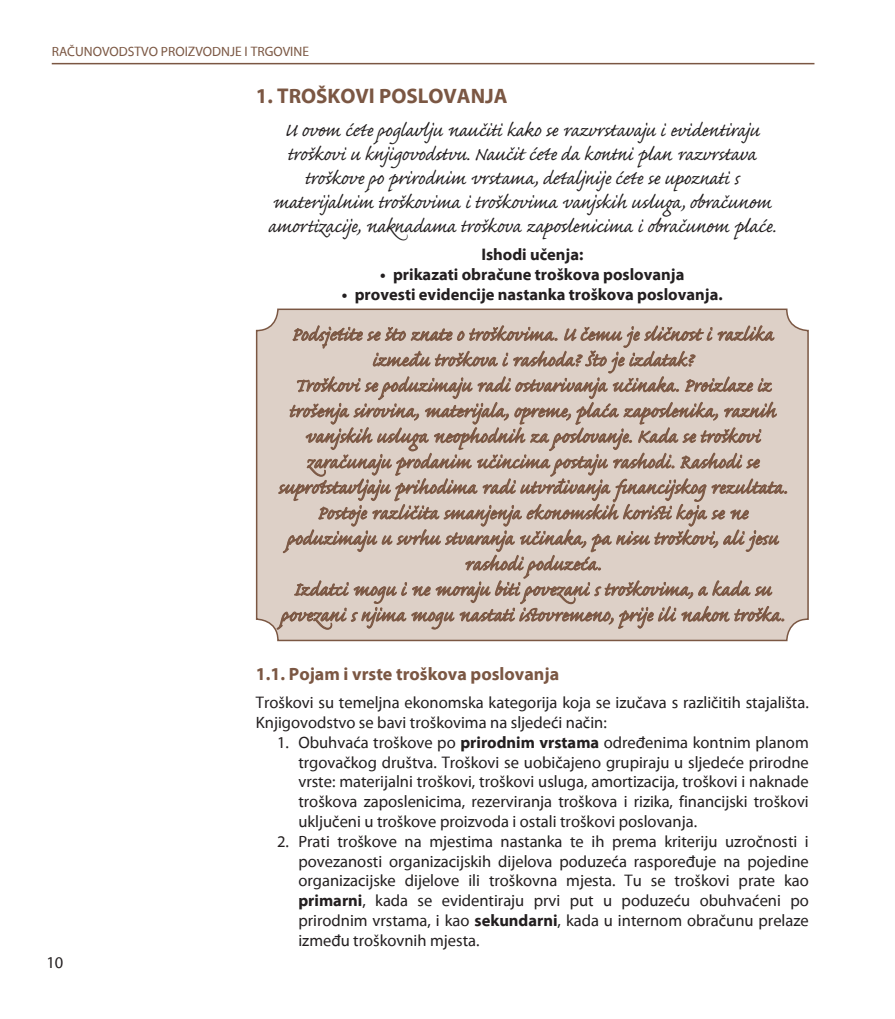
<style>
.page{position:relative;width:895px;height:1019px;background:#fff}
.page>*{position:absolute;margin:0;border:0;box-sizing:border-box;transform-origin:0 0}
.t1{font:24px/25.5px "Caflisch Script Pro";color:#7b5743;text-align:center}
.Predgovor{font:24px/24px "Caflisch Script Pro";letter-spacing:-.01em;color:#231f20;text-align:center}
.Podnaslov_cjeline{font:700 21px "FS Myriad Pro";color:#7b5743}
._1_1__Naslov{font:700 18px "FS Myriad Pro";color:#7b5743}
.Uvlaka_tab{font:16.5px/19.8px "FS Myriad Pro";color:#231f20;text-align:justify}
.Tekst{font:16.5px/19.8px "FS Myriad Pro";color:#231f20}
.Ishodi_učenja{font:700 16.5px "FS Myriad Pro";color:#231f20}
.t2{font:13.5px "FS Myriad Pro";color:#7b5743}
.s1{font-weight:700}
</style>
<div class="page">
<hr style="left:52px;top:63px;width:762px;height:1px;background:#7b5743">
<div style="left:257px;top:309px;width:551px;height:331px;background:#ddd0c7;border-radius:21px"></div>
<div style="left:256px;top:308px;width:553px;height:333px;border:2px solid #7b5743;border-radius:21px"></div>
<svg style="left:276px;top:325px;width:511px;height:308px"></svg>
<p class="t2" style="left:52px;top:45px;width:259px">RAČUNOVODSTVO PROIZVODNJE I TRGOVINE</p>
<p class="Podnaslov_cjeline" style="left:256px;top:84px;width:253px">1. TROŠKOVI POSLOVANJA</p>
<p class="Predgovor" style="left:268px;top:120px;width:509px">U ovom ćete poglavlju naučiti kako se razvrstavaju i evidentiraju troškovi u knjigovodstvu. Naučit ćete da kontni plan razvrstava troškove po prirodnim vrstama, detaljnije ćete se upoznati s materijalnim troškovima i troškovima vanjskih usluga, obračunom amortizacije, naknadama troškova zaposlenicima i obračunom plaće.</p>
<p class="Ishodi_učenja" style="left:481px;top:245px;width:103px">Ishodi učenja:</p>
<p class="Ishodi_učenja" style="left:380px;top:265px;width:306px">• prikazati obračune troškova poslovanja</p>
<p class="Ishodi_učenja" style="left:342px;top:285px;width:382px">• provesti evidencije nastanka troškova poslovanja.</p>
<p class="t1" style="left:278px;top:324px;width:511px">Podsjetite se što znate o troškovima. U čemu je sličnost i razlika između troškova i rashoda? Što je izdatak?<br>Troškovi se poduzimaju radi ostvarivanja učinaka. Proizlaze iz trošenja sirovina, materijala, opreme, plaća zaposlenika, raznih vanjskih usluga neophodnih za poslovanje. Kada se troškovi zaračunaju prodanim učincima postaju rashodi. Rashodi se suprotstavljaju prihodima radi utvrđivanja financijskog rezultata.<br>Postoje različita smanjenja ekonomskih koristi koja se ne poduzimaju u svrhu stvaranja učinaka, pa nisu troškovi, ali jesu rashodi poduzeća.<br>Izdatci mogu i ne moraju biti povezani s troškovima, a kada su povezani s njima mogu nastati istovremeno, prije ili nakon troška.</p>
<p class="_1_1__Naslov" style="left:256px;top:664px;width:305px">1.1. Pojam i vrste troškova poslovanja</p>
<p class="Tekst" style="left:256px;top:693px;width:554px">Troškovi su temeljna ekonomska kategorija koja se izučava s različitih stajališta.<br>Knjigovodstvo se bavi troškovima na sljedeći način:</p>
<p class="Uvlaka_tab" style="left:298px;top:732px;width:512px;text-indent:-21px">1. Obuhvaća troškove po <span class="s1">prirodnim vrstama</span> određenima kontnim planom trgovačkog društva. Troškovi se uobičajeno grupiraju u sljedeće prirodne vrste: materijalni troškovi, troškovi usluga, amortizacija, troškovi i naknade troškova zaposlenicima, rezerviranja troškova i rizika, financijski troškovi uključeni u troškove proizvoda i ostali troškovi poslovanja.</p>
<p class="Uvlaka_tab" style="left:298px;top:831px;width:512px;text-indent:-21px">2. Prati troškove na mjestima nastanka te ih prema kriteriju uzročnosti i povezanosti organizacijskih dijelova poduzeća raspoređuje na pojedine organizacijske dijelove ili troškovna mjesta. Tu se troškovi prate kao <span class="s1">primarni</span>, kada se evidentiraju prvi put u poduzeću obuhvaćeni po prirodnim vrstama, i kao <span class="s1">sekundarni</span>, kada u internom obračunu prelaze između troškovnih mjesta.</p>
<p class="Uvlaka_tab" style="left:46px;top:953px;width:18px">10</p>
</div>
